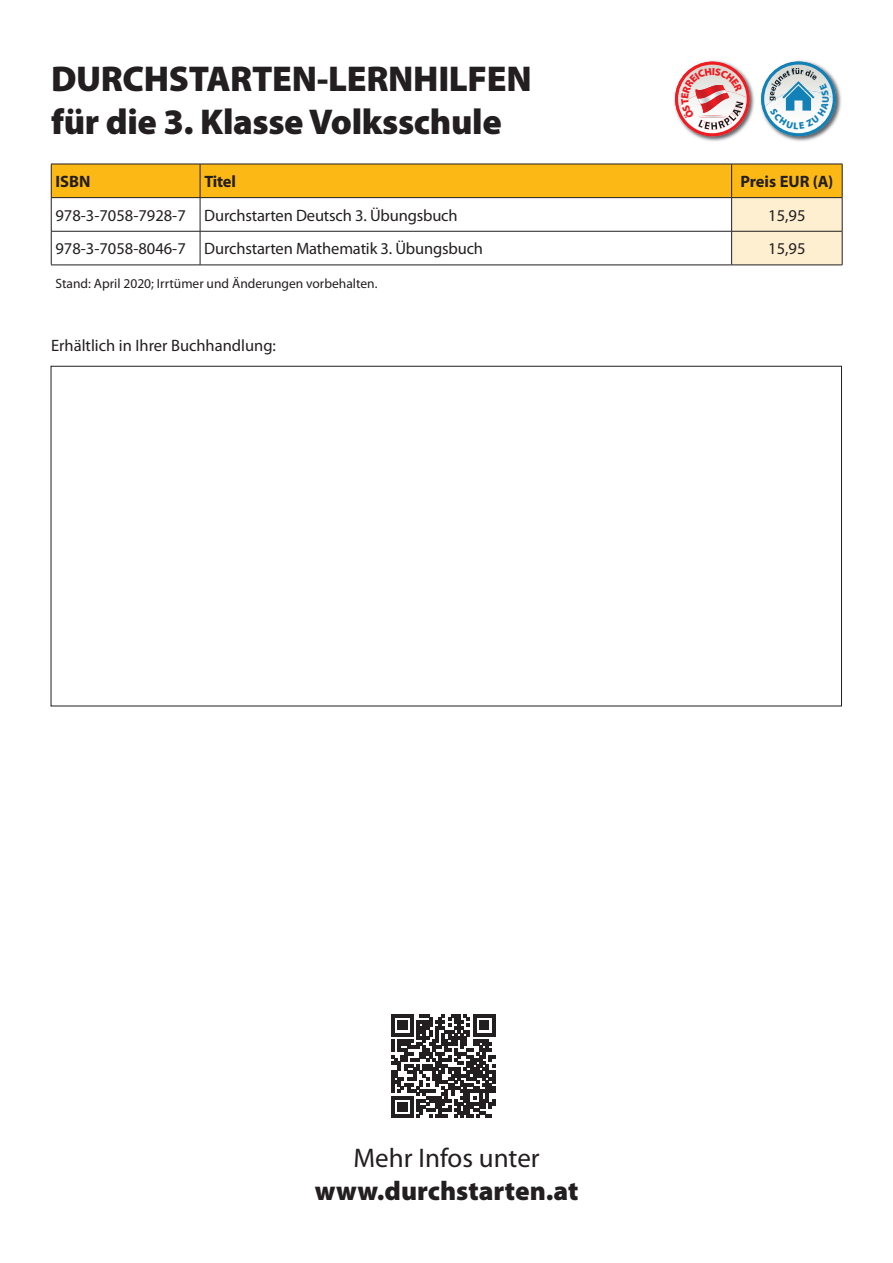
<style>
.page{position:relative;width:893px;height:1263px;background:#fff}
.page>*{position:absolute;margin:0;border:0;box-sizing:border-box;transform-origin:0 0}
.t1{font:900 36px/43.2px "Myriad Pro";letter-spacing:-.01em;color:#231f20}
.t2{font:900 27px "Myriad Pro";color:#231f20}
.t3{font:27px "Myriad Pro";color:#231f20}
.t4{font:16.5px "Myriad Pro";letter-spacing:-.01em;color:#231f20}
.t5{font:700 16.5px "Myriad Pro";color:#231f20}
.t6{font:13.5px "Myriad Pro";color:#231f20}
</style>
<div class="page">
<svg style="left:52px;top:165px;width:790px;height:100px"></svg>
<hr style="left:51px;top:164px;width:149px;height:1px;background:#231f20">
<hr style="left:51px;top:164px;width:1px;height:33px;background:#231f20">
<hr style="left:200px;top:164px;width:532px;height:1px;background:#231f20">
<hr style="left:200px;top:164px;width:1px;height:33px;background:#231f20">
<hr style="left:732px;top:164px;width:110px;height:1px;background:#231f20">
<hr style="left:731px;top:164px;width:1px;height:33px;background:#231f20">
<hr style="left:842px;top:164px;width:1px;height:33px;background:#231f20">
<hr style="left:51px;top:197px;width:149px;height:1px;background:#231f20">
<hr style="left:51px;top:198px;width:1px;height:33px;background:#231f20">
<hr style="left:200px;top:197px;width:532px;height:1px;background:#231f20">
<hr style="left:200px;top:198px;width:1px;height:33px;background:#231f20">
<hr style="left:732px;top:197px;width:110px;height:1px;background:#231f20">
<hr style="left:731px;top:198px;width:1px;height:33px;background:#231f20">
<hr style="left:842px;top:198px;width:1px;height:33px;background:#231f20">
<hr style="left:200px;top:231px;width:1px;height:34px;background:#231f20">
<hr style="left:731px;top:231px;width:1px;height:34px;background:#231f20">
<hr style="left:51px;top:231px;width:149px;height:1px;background:#231f20">
<hr style="left:51px;top:231px;width:1px;height:34px;background:#231f20">
<hr style="left:200px;top:231px;width:532px;height:1px;background:#231f20">
<hr style="left:732px;top:231px;width:110px;height:1px;background:#231f20">
<hr style="left:842px;top:231px;width:1px;height:34px;background:#231f20">
<hr style="left:51px;top:265px;width:149px;height:1px;background:#231f20">
<hr style="left:200px;top:265px;width:532px;height:1px;background:#231f20">
<hr style="left:732px;top:265px;width:110px;height:1px;background:#231f20">
<svg style="left:391px;top:1014px;width:104px;height:104px"></svg>
<img style="left:674px;top:60px;width:81px;height:82px">
<div style="left:675px;top:62px;width:75px;height:74px;background:#ee1d23;border-radius:50%"></div>
<img style="left:760px;top:60px;width:82px;height:82px">
<div style="left:761px;top:62px;width:75px;height:74px;background:#1181b7;border-radius:50%"></div>
<svg style="left:678px;top:65px;width:69px;height:68px"></svg>
<svg style="left:764px;top:65px;width:69px;height:68px"></svg>
<h1 class="t1" style="left:51px;top:57px;width:482px">DURCHSTARTEN-LERNHILFEN für die 3. Klasse Volksschule</h1>
<p class="t5" style="left:56px;top:172px;width:36px">ISBN</p>
<p class="t5" style="left:204px;top:172px;width:33px">Titel</p>
<p class="t5" style="left:740px;top:172px;width:95px">Preis EUR (A)</p>
<p class="t4" style="left:55px;top:206px;width:404px">978-3-7058-7928-7 Durchstarten Deutsch 3. Übungsbuch</p>
<p class="t4" style="left:768px;top:206px;width:39px">15,95</p>
<p class="t4" style="left:55px;top:240px;width:429px">978-3-7058-8046-7 Durchstarten Mathematik 3. Übungsbuch</p>
<p class="t4" style="left:768px;top:240px;width:39px">15,95</p>
<p class="t6" style="left:56px;top:276px;width:323px">Stand: April 2020; Irrtümer und Änderungen vorbehalten.</p>
<p class="t4" style="left:51px;top:337px;width:226px">Erhältlich in Ihrer Buchhandlung:</p>
<h2 class="t3" style="left:353px;top:1143px;width:188px">Mehr Infos unter</h2>
<h2 class="t2" style="left:315px;top:1175px;width:265px">www.durchstarten.at</h2>
</div>
